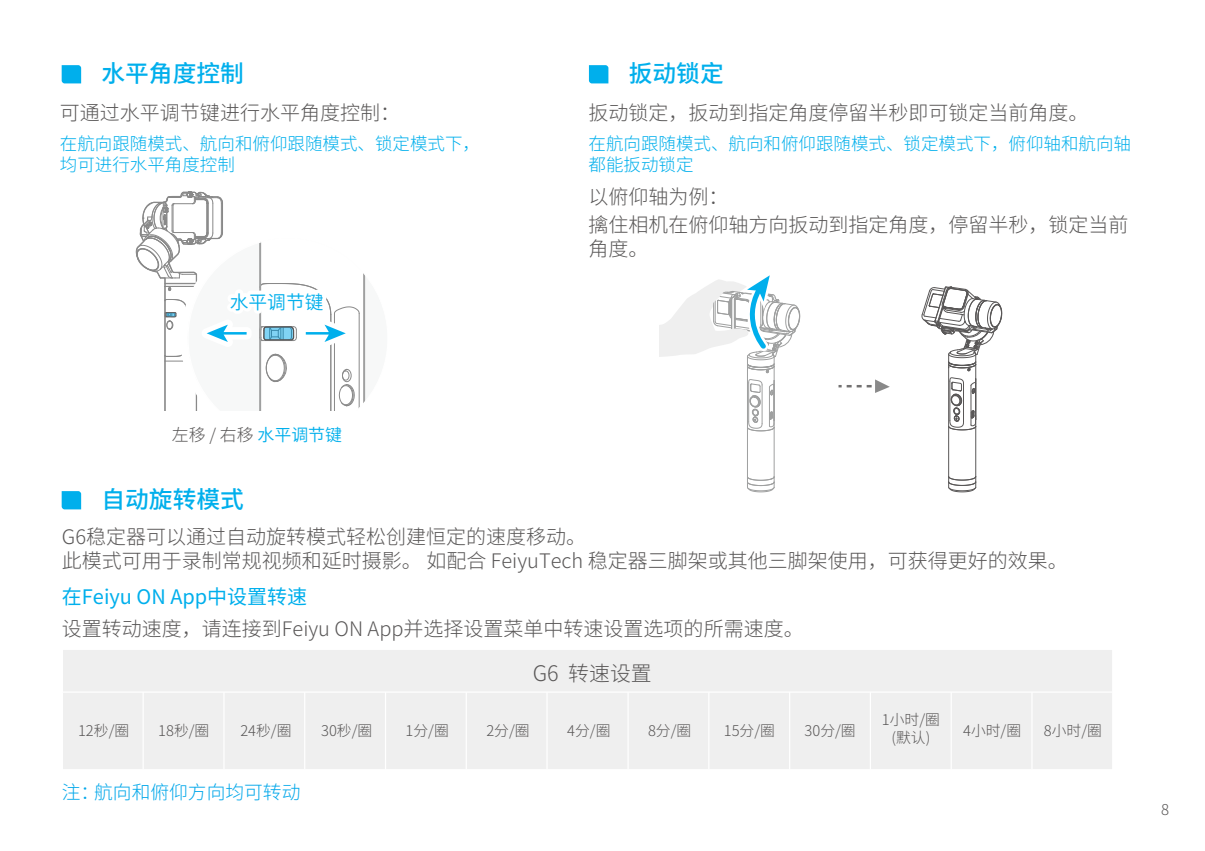
<style>
.page{position:relative;width:1205px;height:851px;background:#fff}
.page>*{position:absolute;margin:0;border:0;box-sizing:border-box;transform-origin:0 0}
.t1{font:500 23.75px "Source Han Sans CN";color:#00afec}
.t2{font:300 20.75px "Source Han Sans CN";color:#595757}
.t3{font:300 20px/24px "Source Han Sans CN";color:#595757}
.t4{font:20px "Source Han Sans CN";color:#00afec}
.t5{font:300 18.75px "Source Han Sans CN";color:#00a7ea}
.t6{font:300 18.75px "Source Han Sans CN";color:#00afec}
.t7{font:300 17.5px/21px "Source Han Sans CN";color:#00afec}
.t8{font:300 17px "Source Han Sans CN";color:#595757}
.t9{font:300 15px "Source Han Sans CN";color:#595757}
.t10{font:300 14.75px/17.8px "Source Han Sans CN";color:#595757;text-align:center}
.s1{font-weight:400;color:#00afec}
.s2{font-size:21.5px}
</style>
<div class="page">
<div style="left:62px;top:648px;width:1051px;height:122px;background:#efefef;border:1px solid #fff"></div>
<hr style="left:62px;top:691px;width:1050px;height:1px;background:#fff">
<hr style="left:1031px;top:692px;width:1px;height:77px;background:#fff">
<hr style="left:950px;top:692px;width:2px;height:77px;background:#fff">
<hr style="left:870px;top:692px;width:1px;height:77px;background:#fff">
<hr style="left:789px;top:692px;width:1px;height:77px;background:#fff">
<hr style="left:708px;top:692px;width:1px;height:77px;background:#fff">
<hr style="left:627px;top:692px;width:2px;height:77px;background:#fff">
<hr style="left:546px;top:692px;width:2px;height:77px;background:#fff">
<hr style="left:466px;top:692px;width:1px;height:77px;background:#fff">
<hr style="left:385px;top:692px;width:1px;height:77px;background:#fff">
<hr style="left:304px;top:692px;width:1px;height:77px;background:#fff">
<hr style="left:223px;top:692px;width:2px;height:77px;background:#fff">
<hr style="left:143px;top:692px;width:1px;height:77px;background:#fff">
<hr style="left:774px;top:427px;width:1px;height:50px;background:#9fa0a0">
<hr style="left:747px;top:427px;width:1px;height:50px;background:#9fa0a0">
<svg style="left:747px;top:476px;width:28px;height:16px"></svg>
<svg style="left:660px;top:275px;width:140px;height:156px"></svg>
<svg style="left:838px;top:379px;width:52px;height:14px"></svg>
<hr style="left:975px;top:426px;width:1px;height:50px;background:#595757">
<hr style="left:948px;top:426px;width:1px;height:50px;background:#595757">
<svg style="left:948px;top:476px;width:28px;height:16px"></svg>
<svg style="left:921px;top:286px;width:81px;height:144px"></svg>
<svg style="left:135px;top:191px;width:231px;height:220px"></svg>
<svg style="left:62px;top:491px;width:19px;height:18px"></svg>
<svg style="left:62px;top:65px;width:19px;height:18px"></svg>
<svg style="left:589px;top:65px;width:19px;height:18px"></svg>
<p class="t1" style="left:101px;top:60px;width:144px">水平角度控制</p>
<p class="t1" style="left:629px;top:60px;width:96px">扳动锁定</p>
<p class="t3" style="left:60px;top:101px;width:342px">可通过水平调节键进行水平角度控制：</p>
<p class="t7" style="left:60px;top:134px;width:421px">在航向跟随模式、航向和俯仰跟随模式、锁定模式下，均可进行水平角度控制</p>
<p class="t6" style="left:230px;top:291px;width:95px">水平调节键</p>
<p class="t3" style="left:588px;top:101px;width:501px">扳动锁定，扳动到指定角度停留半秒即可锁定当前角度。</p>
<p class="t7" style="left:588px;top:134px;width:544px">在航向跟随模式、航向和俯仰跟随模式、锁定模式下，俯仰轴和航向轴都能扳动锁定</p>
<p class="t3" style="left:588px;top:185px;width:141px">以俯仰轴为例：</p>
<p class="t3" style="left:588px;top:213px;width:541px">擒住相机在俯仰轴方向扳动到指定角度，停留半秒，锁定当前角度。</p>
<p class="t8" style="left:172px;top:425px;width:172px">左移 / 右移 <span class="s1">水平调节键</span></p>
<p class="t1" style="left:101px;top:486px;width:144px">自动旋转模式</p>
<p class="t3" style="left:62px;top:525px;width:1007px">G6稳定器可以通过自动旋转模式轻松创建恒定的速度移动。<br>此模式可用于录制常规视频和延时摄影。 如配合 FeiyuTech 稳定器三脚架或其他三脚架使用，可获得更好的效果。</p>
<p class="t4" style="left:62px;top:585px;width:247px">在Feiyu ON App中设置转速</p>
<p class="t3" style="left:62px;top:617px;width:743px">设置转动速度，请连接到Feiyu ON App并选择设置菜单中转速设置选项的所需速度。</p>
<p class="t2" style="left:533px;top:661px;width:120px"><span class="s2">G6</span> 转速设置</p>
<p class="t10" style="left:882px;top:711px;width:60px">1小时/圈(默认)</p>
<p class="t10" style="left:78px;top:722px;width:53px">12秒/圈</p>
<p class="t10" style="left:158px;top:722px;width:53px">18秒/圈</p>
<p class="t10" style="left:240px;top:722px;width:53px">24秒/圈</p>
<p class="t10" style="left:321px;top:722px;width:53px">30秒/圈</p>
<p class="t10" style="left:406px;top:722px;width:45px">1分/圈</p>
<p class="t10" style="left:486px;top:722px;width:45px">2分/圈</p>
<p class="t10" style="left:567px;top:722px;width:45px">4分/圈</p>
<p class="t10" style="left:648px;top:722px;width:45px">8分/圈</p>
<p class="t10" style="left:724px;top:722px;width:53px">15分/圈</p>
<p class="t10" style="left:963px;top:722px;width:60px">4小时/圈</p>
<p class="t10" style="left:804px;top:722px;width:53px">30分/圈</p>
<p class="t10" style="left:1044px;top:722px;width:60px">8小时/圈</p>
<p class="t5" style="left:62px;top:781px;width:240px">注：航向和俯仰方向均可转动</p>
<p class="t9" style="left:1161px;top:800px;width:10px">8</p>
</div>
